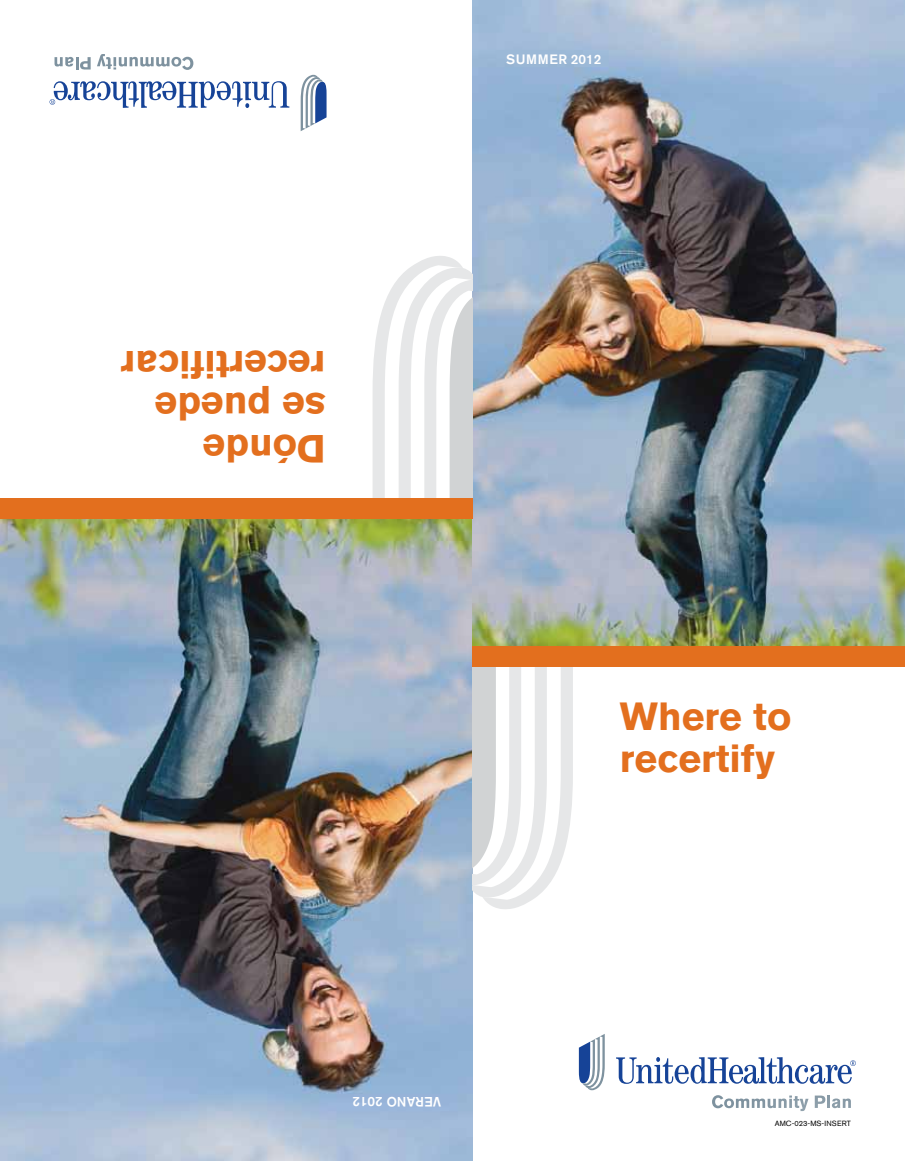
<style>
.page{position:relative;width:905px;height:1161px;background:#fff}
.page>*{position:absolute;margin:0;border:0;box-sizing:border-box;transform-origin:0 0}
.t1{font:700 39px/42px "Akzidenz Grotesk BE";color:#e36f1e}
.t2{font:500 13.5px "Akzidenz Grotesk BE";letter-spacing:.04em;color:#fff}
.t3{font:500 13.5px "Akzidenz Grotesk BE";color:#fff}
.t4{font:7.5px "Akzidenz Grotesk BE";letter-spacing:.02em;color:#000}
</style>
<div class="page">
<img style="left:0;top:519px;width:472px;height:642px">
<img style="left:472px;top:0;width:432px;height:646px">
<svg style="left:472px;top:667px;width:101px;height:243px"></svg>
<svg style="left:372px;top:256px;width:100px;height:242px"></svg>
<div style="left:472px;top:646px;width:432px;height:21px;background:#e36f1e"></div>
<div style="left:0;top:498px;width:472px;height:21px;background:#e36f1e"></div>
<svg style="left:616px;top:1057px;width:239px;height:27px"></svg>
<svg style="left:579px;top:1034px;width:25px;height:56px"></svg>
<svg style="left:712px;top:1095px;width:18px;height:14px"></svg>
<svg style="left:50px;top:81px;width:239px;height:27px"></svg>
<svg style="left:301px;top:75px;width:25px;height:56px"></svg>
<svg style="left:97px;top:54px;width:96px;height:16px"></svg>
<svg style="left:54px;top:57px;width:37px;height:13px"></svg>
<div style="left:730px;top:1075px;width:165px;height:86px;background:#fff"></div>
<p class="t1" style="left:325px;top:470px;width:206px;rotate:-180deg">Dónde<br>se puede recertificar</p>
<p class="t2" style="left:506px;top:51px;width:96px">SUMMER 2012</p>
<p class="t1" style="left:620px;top:696px;width:173px">Where to recertify</p>
<p class="t3" style="left:441px;top:1110px;width:90px;rotate:-180deg">VERANO 2012</p>
<p class="t4" style="left:774px;top:1119px;width:78px">AMC-023-MS-INSERT</p>
</div>
